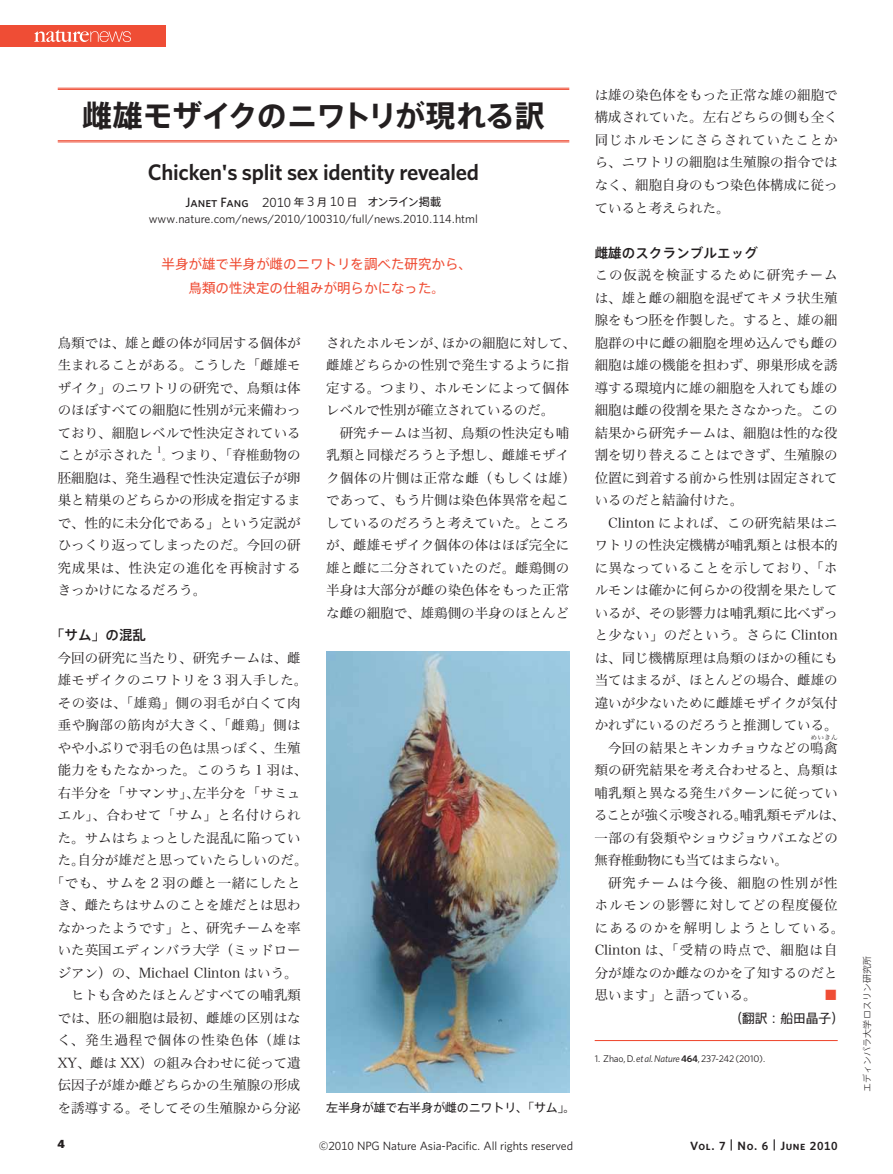
<style>
.page{position:relative;width:893px;height:1174px;background:#fff}
.page>*{position:absolute;margin:0;border:0;box-sizing:border-box;transform-origin:0 0}
.t1{font:700 30px "Axis Std";letter-spacing:-.02em;color:#231f20}
.t2{font:600 22.5px "Whitney";letter-spacing:-.01em;color:#231f20}
.t3{font:13.5px/22.5px "Hira Min Pro N W3";color:#231f20;text-align:justify}
.t4{font:13.5px/22.5px "Hira Min Pro N W3";letter-spacing:.06em;color:#231f20}
.t5{font:13.5px "Hira Min Pro N W3";letter-spacing:.03em;color:#231f20}
.t6{font:13.5px "Hira Min Pro N W3";letter-spacing:.035em;color:#231f20}
.t7{font:13.5px/24px "Axis Std";color:#ef4d35;text-align:center}
.t8{font:500 13.5px "Whitney";color:#231f20}
.t9{font:500 13.5px "Axis Std";letter-spacing:.01em;color:#231f20}
.t10{font:13.5px "Hira Min Pro N W3";letter-spacing:.075em;color:#231f20}
.t11{font:13.5px "Hira Min Pro N W3";color:#ef4d35}
.t12{font:12.75px "Axis Std";color:#231f20}
.t13{font:12px "Whitney";letter-spacing:-.01em;color:#231f20}
.t14{font:12px "Axis Std";letter-spacing:-.01em;color:#231f20}
.t15{font:600 12px "Whitney";letter-spacing:.05em;color:#231f20}
.t16{font:900 12px "Whitney";color:#231f20}
.t17{font:9.75px "Whitney";letter-spacing:-.015em;color:#231f20}
.t18{font:300 9px "Axis Std";letter-spacing:.01em;color:#231f20}
.t19{font:8.7px "Hira Min Pro N W3";color:#231f20}
.t20{font:6.75px "Hira Min Pro N W3";color:#231f20}
.s1{font-weight:400}
.s2{font-family:"Axis Std";font-weight:400;font-size:10.5px}
.s3{font-family:"Axis Std";font-weight:400;font-size:11.25px}
.s4{font-size:8.7px}
.s5{font-style:italic}
.s6{font-weight:600}
</style>
<div class="page">
<hr style="left:58px;top:142px;width:511px;height:1px;background:#ef4d35">
<hr style="left:58px;top:140px;width:511px;height:1px;background:#ef4d35">
<hr style="left:58px;top:89px;width:511px;height:1px;background:#ef4d35">
<hr style="left:58px;top:88px;width:511px;height:1px;background:#ef4d35">
<hr style="left:595px;top:1040px;width:243px;height:1px;background:#ef4d35">
<img style="left:326px;top:651px;width:243px;height:441px">
<div style="left:0;top:25px;width:165px;height:21px;background:#ef4d35"></div>
<svg style="left:34px;top:30px;width:97px;height:12px"></svg>
<h1 class="t1" style="left:82px;top:92px;width:464px">雌雄モザイクのニワトリが現れる訳</h1>
<p class="t3" style="left:595px;top:82px;width:244px">は雄の染色体をもった正常な雄の細胞で構成されていた。左右どちらの側も全く同じホルモンにさらされていたことから、ニワトリの細胞は生殖腺の指令ではなく、細胞自身のもつ染色体構成に従っていると考えられた。</p>
<p class="t9" style="left:595px;top:242px;width:165px">雌雄のスクランブルエッグ</p>
<p class="t3" style="left:595px;top:262px;width:244px">この仮説を検証するために研究チームは、雄と雌の細胞を混ぜてキメラ状生殖腺をもつ胚を作製した。すると、雄の細胞群の中に雌の細胞を埋め込んでも雌の細胞は雄の機能を担わず、卵巣形成を誘導する環境内に雄の細胞を入れても雄の細胞は雌の役割を果たさなかった。この結果から研究チームは、細胞は性的な役割を切り替えることはできず、生殖腺の位置に到着する前から性別は固定されているのだと結論付けた。</p>
<p class="t3" style="left:595px;top:510px;width:245px;text-align:right">Clinton によれば、この研究結果はニワトリの性決定機構が哺乳類とは根本的に異なっていることを示しており、「ホルモンは確かに何らかの役割を果たしているが、その影響力は哺乳類に比べずっと少ない」のだという。さらに Clintonは、同じ機構原理は鳥類のほかの種にも当てはまるが、ほとんどの場合、雌雄の違いが少ないために雌雄モザイクが気付かれずにいるのだろうと推測している。今回の結果とキンカチョウなどの鳴禽</p>
<h2 class="t2" style="left:148px;top:157px;width:333px">Chicken's split sex identity revealed</h2>
<p class="t8" style="left:186px;top:193px;width:257px">Janet Fang <span class="s1">2010</span> <span class="s2">年</span> <span class="s1">3</span> <span class="s2">月</span> <span class="s1">10</span> <span class="s2">日</span> <span class="s3">オンライン掲載</span></p>
<p class="t13" style="left:149px;top:211px;width:330px">www.nature.com/news/2010/100310/full/news.2010.114.html</p>
<p class="t7" style="left:161px;top:251px;width:312px">半身が雄で半身が雌のニワトリを調べた研究から、鳥類の性決定の仕組みが明らかになった。</p>
<p class="t3" style="left:58px;top:330px;width:244px">鳥類では、雄と雌の体が同居する個体が生まれることがある。こうした「雌雄モザイク」のニワトリの研究で、鳥類は体のほぼすべての細胞に性別が元来備わっており、細胞レベルで性決定されていることが示された</p>
<p class="t3" style="left:326px;top:330px;width:251px;text-align:left">されたホルモンが、ほかの細胞に対して、雌雄どちらかの性別で発生するように指定する。つまり、ホルモンによって個体レベルで性別が確立されているのだ。</p>
<p class="t3" style="left:326px;top:420px;width:251px;text-align:center">研究チームは当初、鳥類の性決定も哺<br>乳類と同様だろうと予想し、雌雄モザイク個体の片側は正常な雌（もしくは雄）であって、もう片側は染色体異常を起こしているのだろうと考えていた。ところが、雌雄モザイク個体の体はほぼ完全に雄と雌に二分されていたのだ。雌鶏側の半身は大部分が雌の染色体をもった正常な雌の細胞で、雄鶏側の半身のほとんど</p>
<p class="t19" style="left:157px;top:442px;width:7px">1</p>
<p class="t3" style="left:58px;top:442px;width:245px;text-indent:104px"><span class="s4">。</span>つまり、「脊椎動物の胚細胞は、発生過程で性決定遺伝子が卵巣と精巣のどちらかの形成を指定するまで、性的に未分化である」という定説がひっくり返ってしまったのだ。今回の研究成果は、性決定の進化を再検討するきっかけになるだろう。</p>
<p class="t9" style="left:51px;top:625px;width:97px">「サム」の混乱</p>
<p class="t3" style="left:58px;top:645px;width:244px">今回の研究に当たり、研究チームは、雌</p>
<p class="t5" style="left:58px;top:668px;width:251px">雄モザイクのニワトリを 3 羽入手した。</p>
<p class="t6" style="left:58px;top:691px;width:244px">その姿は、「雄鶏」側の羽毛が白くて肉</p>
<p class="t6" style="left:58px;top:713px;width:244px">垂や胸部の筋肉が大きく、「雌鶏」側は</p>
<p class="t3" style="left:58px;top:735px;width:244px">やや小ぶりで羽毛の色は黒っぽく、生殖</p>
<p class="t5" style="left:58px;top:758px;width:251px">能力をもたなかった。このうち 1 羽は、</p>
<p class="t3" style="left:58px;top:780px;width:244px">右半分を「サマンサ」、左半分を「サミュ</p>
<p class="t6" style="left:58px;top:803px;width:244px">エル」、合わせて「サム」と名付けられ</p>
<p class="t3" style="left:58px;top:825px;width:244px">た。サムはちょっとした混乱に陥ってい</p>
<p class="t3" style="left:58px;top:847px;width:251px">た。自分が雄だと思っていたらしいのだ。</p>
<p class="t5" style="left:51px;top:871px;width:251px">「でも、サムを 2 羽の雌と一緒にしたと</p>
<p class="t3" style="left:58px;top:892px;width:244px">き、雌たちはサムのことを雄だとは思わ</p>
<p class="t3" style="left:58px;top:915px;width:244px">なかったようです」と、研究チームを率</p>
<p class="t3" style="left:58px;top:937px;width:244px">いた英国エディンバラ大学（ミッドロー</p>
<p class="t3" style="left:58px;top:960px;width:241px">ジアン）の、Michael Clinton はいう。</p>
<p class="t3" style="left:71px;top:982px;width:231px">ヒトも含めたほとんどすべての哺乳類</p>
<p class="t3" style="left:58px;top:1005px;width:245px">では、胚の細胞は最初、雌雄の区別はな</p>
<p class="t10" style="left:58px;top:1028px;width:245px">く、発生過程で個体の性染色体（雄は</p>
<p class="t3" style="left:58px;top:1050px;width:245px">XY、雌は XX）の組み合わせに従って遺</p>
<p class="t3" style="left:58px;top:1072px;width:245px">伝因子が雄か雌どちらかの生殖腺の形成</p>
<p class="t3" style="left:58px;top:1095px;width:245px">を誘導する。そしてその生殖腺から分泌</p>
<p class="t20" style="left:811px;top:731px;width:29px">めいきん</p>
<p class="t3" style="left:594px;top:757px;width:252px;text-align:left">類の研究結果を考え合わせると、鳥類は哺乳類と異なる発生パターンに従っていることが強く示唆される。哺乳類モデルは、一部の有袋類やショウジョウバエなどの無脊椎動物にも当てはまらない。</p>
<p class="t4" style="left:595px;top:870px;width:251px;text-indent:14px">研究チームは今後、細胞の性別が性ホルモンの影響に対してどの程度優位にあるのかを解明しようとしている。<br>Clinton は、「受精の時点で、細胞は自分が雄なのか雌なのかを了知するのだと思います」と語っている。</p>
<p class="t11" style="left:824px;top:983px;width:15px">■</p>
<p class="t12" style="left:729px;top:1008px;width:116px">（翻訳：船田晶子）</p>
<p class="t17" style="left:595px;top:1052px;width:172px">1. Zhao,D.<span class="s5">et al. Nature</span><span class="s6">464</span>,237-242(2010).</p>
<p class="t14" style="left:326px;top:1098px;width:251px">左半身が雄で右半身が雌のニワトリ、「サム」。</p>
<p class="t16" style="left:58px;top:1136px;width:9px">4</p>
<p class="t13" style="left:319px;top:1137px;width:256px">©2010 NPG Nature Asia-Pacific. All rights reserved</p>
<p class="t15" style="left:690px;top:1137px;width:149px">Vol. 7 | No. 6 | June 2010</p>
<p class="t18" style="left:861px;top:1092px;width:138px;rotate:-90deg">エディンバラ大学ロスリン研究所</p>
</div>
